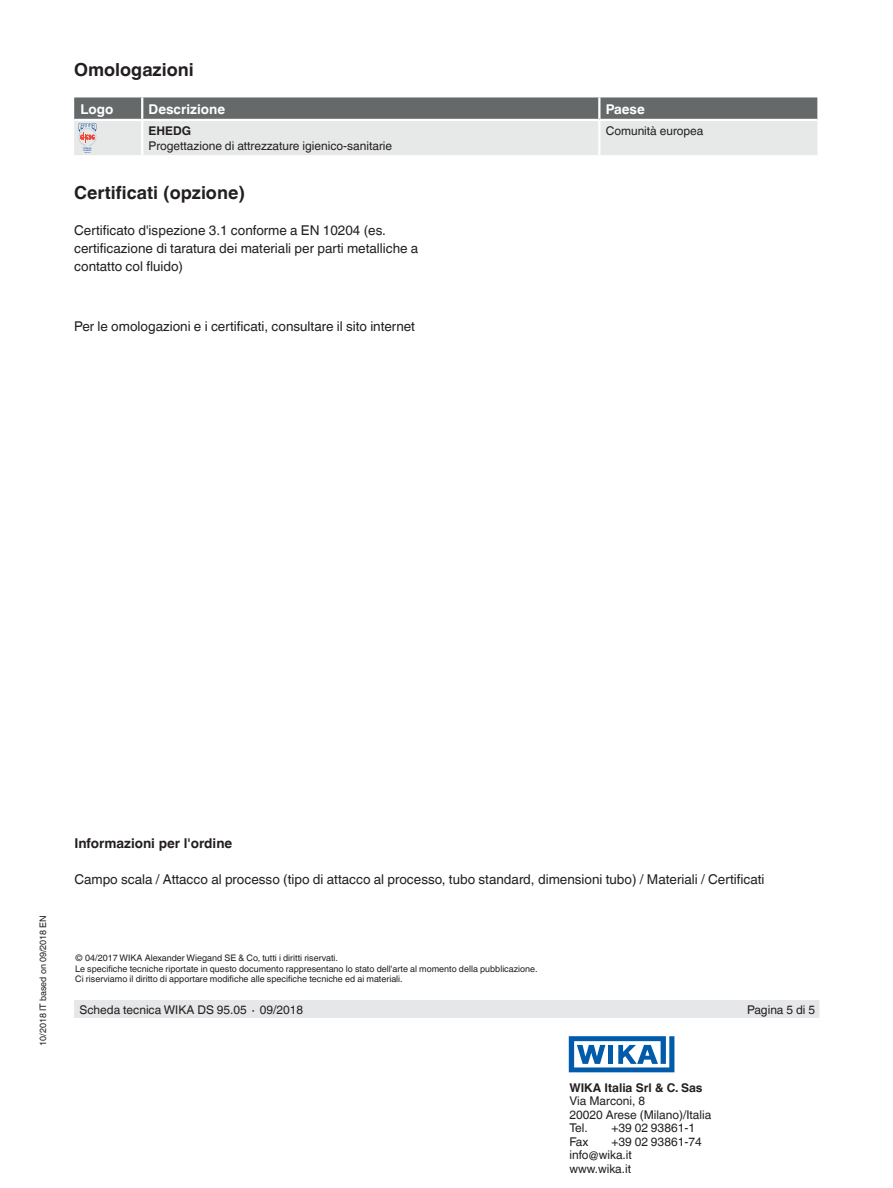
<style>
.page{position:relative;width:893px;height:1188px;background:#fff}
.page>*{position:absolute;margin:0;border:0;box-sizing:border-box;transform-origin:0 0}
.t1{font:700 18px "Helvetica World";color:#231f20}
.t2{font:13.5px/18px "Helvetica World";color:#231f20}
.t3{font:700 13.5px "Helvetica World";color:#231f20}
.t4{font:700 13.5px "Helvetica World";color:#fff}
.t5{font:12px/13.5px "Helvetica World";color:#231f20}
.t6{font:700 12px "Helvetica World";color:#231f20}
.t7{font:9px/10.5px "Helvetica World";color:#231f20}
.t8{font:700 2.1px/2.4px "Arial";color:#0a4fa2}
</style>
<div class="page">
<div style="left:74px;top:1000px;width:745px;height:18px;background:#e6e7e9"></div>
<svg style="left:569px;top:1036px;width:105px;height:36px"></svg>
<svg style="left:74px;top:97px;width:743px;height:58px;background:#b8baba"></svg>
<h1 class="t1" style="left:74px;top:60px;width:121px">Omologazioni</h1>
<p class="t4" style="left:81px;top:101px;width:34px">Logo</p>
<p class="t4" style="left:149px;top:101px;width:78px">Descrizione</p>
<p class="t4" style="left:606px;top:101px;width:41px">Paese</p>
<p class="t6" style="left:149px;top:124px;width:44px">EHEDG</p>
<p class="t5" style="left:149px;top:139px;width:245px">Progettazione di attrezzature igienico-sanitarie</p>
<p class="t5" style="left:606px;top:124px;width:99px">Comunità europea</p>
<p class="t8" style="left:83px;top:147px;width:10px">TYPE EL<br>CLASS I</p>
<h1 class="t1" style="left:74px;top:183px;width:172px">Certificati (opzione)</h1>
<p class="t2" style="left:74px;top:222px;width:346px">Certificato d'ispezione 3.1 conforme a EN 10204 (es. certificazione di taratura dei materiali per parti metalliche a contatto col fluido)</p>
<p class="t2" style="left:74px;top:318px;width:342px">Per le omologazioni e i certificati, consultare il sito internet</p>
<p class="t7" style="left:38px;top:1046px;width:132px;rotate:-90deg">10/2018 IT based on 09/2018 EN</p>
<p class="t3" style="left:74px;top:836px;width:159px">Informazioni per l'ordine</p>
<p class="t2" style="left:74px;top:871px;width:691px">Campo scala / Attacco al processo (tipo di attacco al processo, tubo standard, dimensioni tubo) / Materiali / Certificati</p>
<p class="t7" style="left:75px;top:953px;width:464px">© 04/2017 WIKA Alexander Wiegand SE &amp; Co, tutti i diritti riservati.<br>Le specifiche tecniche riportate in questo documento rappresentano lo stato dell'arte al momento della pubblicazione.<br>Ci riserviamo il diritto di apportare modifiche alle specifiche tecniche ed ai materiali.</p>
<p class="t5" style="left:80px;top:1003px;width:225px">Scheda tecnica WIKA DS 95.05 ∙ 09/2018</p>
<p class="t5" style="left:747px;top:1003px;width:70px">Pagina 5 di 5</p>
<p class="t6" style="left:569px;top:1080px;width:135px">WIKA Italia Srl &amp; C. Sas</p>
<p class="t5" style="left:569px;top:1094px;width:143px">Via Marconi, 8<br>20020 Arese (Milano)/Italia<br>Tel.</p>
<p class="t5" style="left:611px;top:1121px;width:85px">+39 02 93861-1</p>
<p class="t5" style="left:569px;top:1135px;width:21px">Fax</p>
<p class="t5" style="left:569px;top:1135px;width:134px;text-indent:42px">+39 02 93861-74 info@wika.it<br>www.wika.it</p>
</div>
